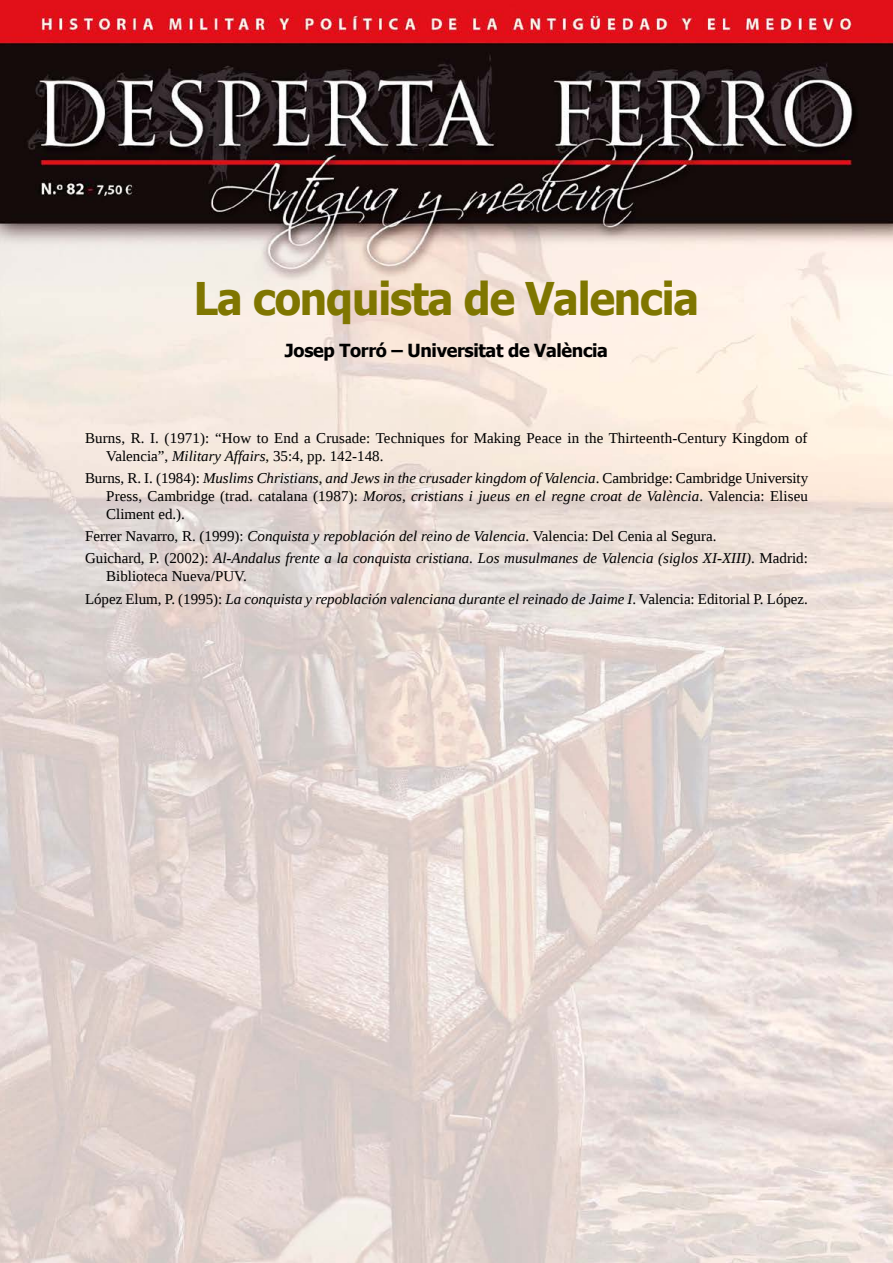
<style>
.page{position:relative;width:893px;height:1263px;background:#fff}
.page>*{position:absolute;margin:0;border:0;box-sizing:border-box;transform-origin:0 0}
.t1{font:700 45px "Tahoma";letter-spacing:-.025em;color:#7f7600;scale:.95 1}
.t2{font:700 18px "Tahoma";letter-spacing:-.02em;color:#000}
.t3{font:15px/18px "Liberation Serif";letter-spacing:.005em;color:#000}
.t4{font:italic 15px/22.2px "Liberation Serif";color:#000}
.s1{font-style:italic}
.s2{font-style:normal}
</style>
<div class="page">
<img style="left:0;top:0;width:893px;height:1263px">
<h1 class="t1" style="left:194px;top:278px;width:533px">La conquista de Valencia</h1>
<p class="t2" style="left:285px;top:342px;width:325px">Josep Torró – Universitat de València</p>
<p class="t3" style="left:106px;top:428px;width:703px;text-indent:-21px">Burns, R. I. (1971): “How to End a Crusade: Techniques for Making Peace in the Thirteenth-Century Kingdom of<br>Valencia”, <span class="s1">Military Affairs</span>, 35:4, pp. 142-148.</p>
<p class="t3" style="left:106px;top:470px;width:703px;text-align:justify;text-indent:-21px">Burns, R. I. (1984): <span class="s1">Muslims Christians, and Jews in the crusader kingdom of Valencia</span>. Cambridge: Cambridge University Press, Cambridge (trad. catalana (1987): <span class="s1">Moros, cristians i jueus en el regne croat de València</span>. Valencia: Eliseu Climent ed.).</p>
<p class="t4" style="left:85px;top:526px;width:724px"><span class="s2">Ferrer Navarro, R. (1999):</span> Conquista y repoblación del reino de Valencia<span class="s2">. Valencia: Del Cenia al Segura.<br>Guichard, P. (2002):</span> Al-Andalus frente a la conquista cristiana. Los musulmanes de Valencia (siglos XI-XIII)<span class="s2">. Madrid:</span></p>
<p class="t3" style="left:85px;top:565px;width:724px;line-height:22.2px;text-indent:21px">Biblioteca Nueva/PUV.<br>López Elum, P. (1995): <span class="s1">La conquista y repoblación valenciana durante el reinado de Jaime I</span>. Valencia: Editorial P. López.</p>
</div>
